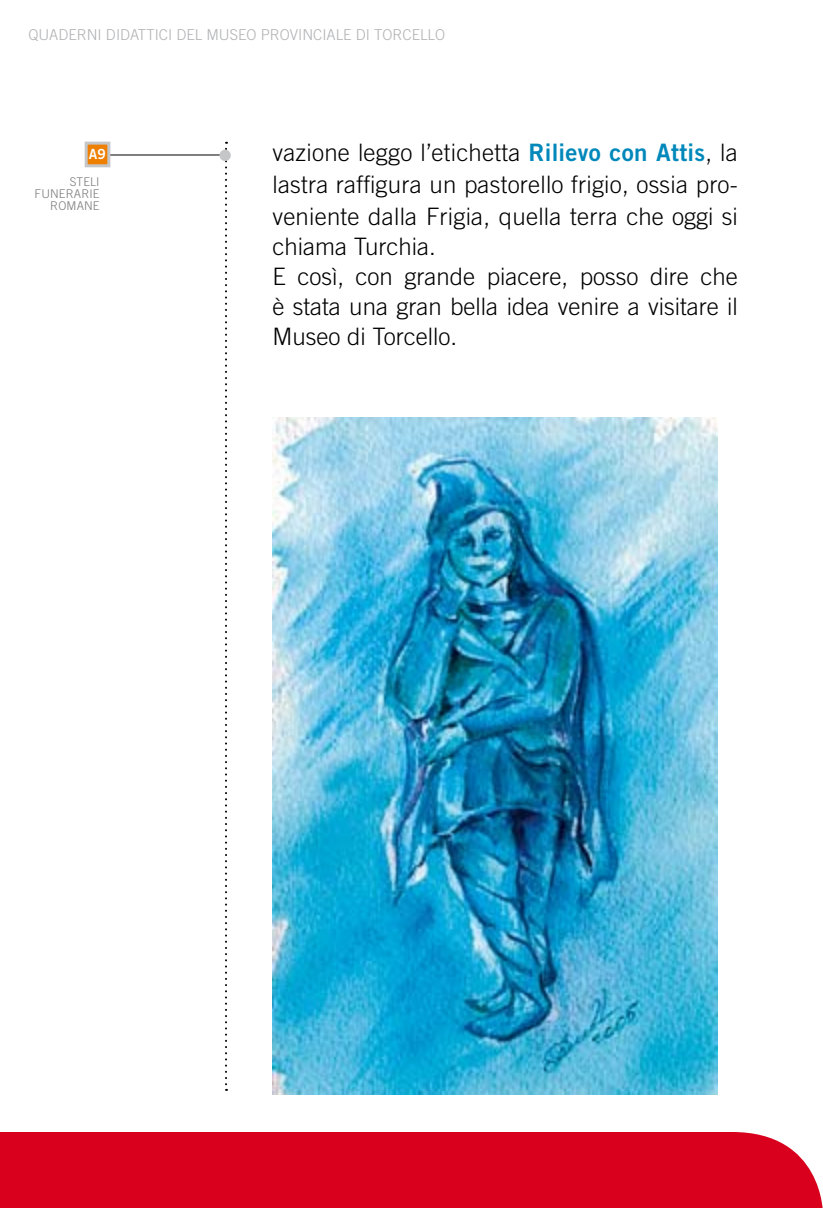
<style>
.page{position:relative;width:823px;height:1208px;background:#fff}
.page>*{position:absolute;margin:0;border:0;box-sizing:border-box;transform-origin:0 0}
.t1{font:300 24px/30.6px "Trade Gothic";letter-spacing:.01em;color:#000}
.t2{font:300 15px "Trade Gothic";color:#b1b2b4}
.t3{font:14px "Trade Gothic Bold Two";color:#fff}
.t4{font:300 12px/12px "Trade Gothic";letter-spacing:.01em;color:#7b7c7e;text-align:right}
.s1{font-family:"Trade Gothic Bold Two";font-weight:400;color:#0088ba}
</style>
<div class="page">
<img style="left:272px;top:418px;width:445px;height:676px">
<svg style="left:225px;top:142px;width:2px;height:949px"></svg>
<div style="left:0;top:1132px;width:822px;height:76px;background:#d8001c"></div>
<hr style="left:96px;top:155px;width:127px;height:1px;background:#000">
<div style="left:219px;top:150px;width:12px;height:11px;background:#c5c6c8;border-radius:50%"></div>
<div style="left:86px;top:143px;width:23px;height:23px;background:#ee7f00"></div>
<div style="left:85px;top:142px;width:25px;height:25px;border:3px solid #c5c6c8"></div>
<p class="t2" style="left:28px;top:26px;width:418px">quaderni didattici del m useo provinciale di torcello</p>
<p class="t3" style="left:89px;top:145px;width:19px">A9</p>
<p class="t4" style="left:35px;top:175px;width:66px">Steli funerariE<br>ROMANE</p>
<p class="t1" style="left:272px;top:137px;width:466px">vazione leggo l’etichetta <span class="s1">Rilievo con Attis</span>, la lastra raffigura un pastorello frigio, ossia pro&shy;veniente dalla Frigia, quella terra che oggi si chiama Turchia.<br>E così, con grande piacere, posso dire che è stata una gran bella idea venire a visitare il Museo di Torcello.</p>
</div>
